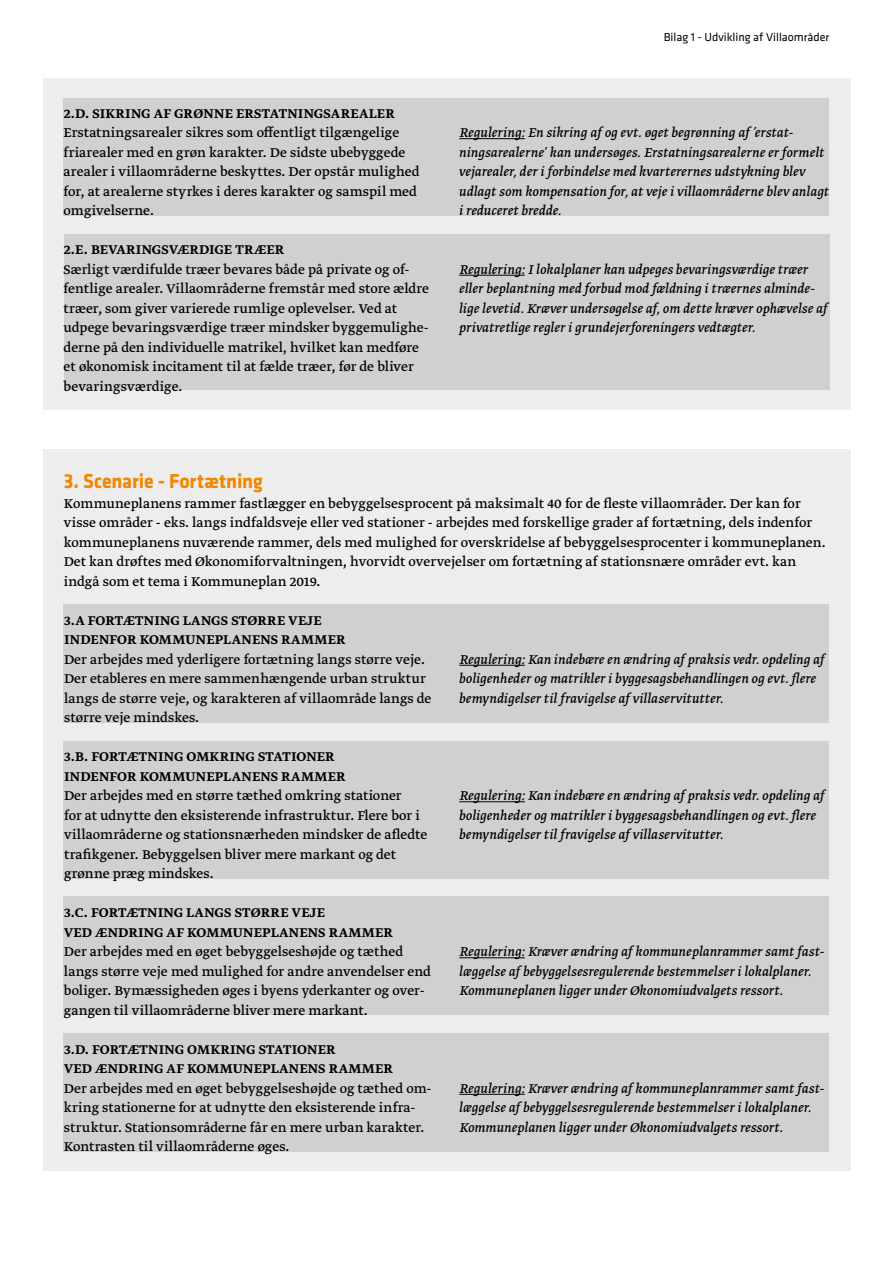
<style>
.page{position:relative;width:893px;height:1263px;background:#fff}
.page>*{position:absolute;margin:0;border:0;box-sizing:border-box;transform-origin:0 0}
.t1{font:700 21px "Klavika";letter-spacing:-.005em;color:#f18700;scale:.95 1}
.t2{font:15px/19.5px "Greta Text";color:#000}
.t3{font:italic 15px/19.5px "Greta Text";letter-spacing:.01em;color:#000}
.t4{font:500 15px/19.5px "Greta Text";letter-spacing:.015em;color:#000}
.t5{font:12px "Klavika";color:#000}
</style>
<div class="page">
<div style="left:43px;top:449px;width:807px;height:722px;background:#ededed"></div>
<div style="left:64px;top:604px;width:765px;height:118px;background:#d0d0d0"></div>
<div style="left:43px;top:79px;width:807px;height:331px;background:#ededed"></div>
<div style="left:64px;top:235px;width:765px;height:155px;background:#d0d0d0"></div>
<div style="left:64px;top:741px;width:765px;height:137px;background:#d0d0d0"></div>
<div style="left:64px;top:896px;width:765px;height:119px;background:#d0d0d0"></div>
<div style="left:64px;top:1033px;width:765px;height:118px;background:#d0d0d0"></div>
<div style="left:64px;top:98px;width:765px;height:117px;background:#d0d0d0"></div>
<hr style="left:459px;top:138px;width:66px;height:1px;background:#000">
<hr style="left:459px;top:275px;width:66px;height:1px;background:#000">
<hr style="left:459px;top:665px;width:66px;height:1px;background:#000">
<hr style="left:459px;top:801px;width:66px;height:1px;background:#000">
<hr style="left:459px;top:957px;width:66px;height:1px;background:#000">
<hr style="left:459px;top:1094px;width:66px;height:1px;background:#000">
<p class="t5" style="left:664px;top:33px;width:167px">Bilag 1 - Udvikling af Villaområder</p>
<p class="t4" style="left:64px;top:103px;width:332px">2.D. SIKRING AF GRØNNE ERSTATNINGSAREALER</p>
<p class="t2" style="left:64px;top:124px;width:357px">Erstatningsarealer sikres som offentligt tilgængelige friarealer med en grøn karakter. De sidste ubebyggede arealer i villaområderne beskyttes. Der opstår mulighed for, at arealerne styrkes i deres karakter og samspil med omgivelserne.</p>
<p class="t4" style="left:64px;top:239px;width:222px">2.E. BEVARINGSVÆRDIGE TRÆER</p>
<p class="t2" style="left:64px;top:260px;width:367px">Særligt værdifulde træer bevares både på private og of&shy;fentlige arealer. Villaområderne fremstår med store ældre træer, som giver varierede rumlige oplevelser. Ved at udpege bevaringsværdige træer mindsker byggemulighe&shy;derne på den individuelle matrikel, hvilket kan medføre et økonomisk incitament til at fælde træer, før de bliver bevaringsværdige.</p>
<p class="t3" style="left:459px;top:260px;width:370px">Regulering: I lokalplaner kan udpeges bevaringsværdige træer eller beplantning med forbud mod fældning i træernes alminde&shy;lige levetid. Kræver undersøgelse af, om dette kræver ophævelse af privatretlige regler i grundejerforeningers vedtægter.</p>
<p class="t3" style="left:459px;top:124px;width:371px">Regulering: En sikring af og evt. øget begrønning af ’erstat&shy;ningsarealerne’ kan undersøges. Erstatningsarealerne er formelt vejarealer, der i forbindelse med kvarterernes udstykning blev udlagt som kompensation for, at veje i villaområderne blev anlagt i reduceret bredde.</p>
<h1 class="t1" style="left:64px;top:470px;width:211px">3. Scenarie - Fortætning</h1>
<p class="t2" style="left:64px;top:494px;width:763px">Kommuneplanens rammer fastlægger en bebyggelsesprocent på maksimalt 40 for de fleste villaområder. Der kan for visse områder - eks. langs indfaldsveje eller ved stationer - arbejdes med forskellige grader af fortætning, dels indenfor kommuneplanens nuværende rammer, dels med mulighed for overskridelse af bebyggelsesprocenter i kommuneplanen.<br>Det kan drøftes med Økonomiforvaltningen, hvorvidt overvejelser om fortætning af stationsnære områder evt. kan indgå som et tema i Kommuneplan 2019.</p>
<p class="t4" style="left:64px;top:610px;width:283px">3.A FORTÆTNING LANGS STØRRE VEJE<br>INDENFOR KOMMUNEPLANENS RAMMER</p>
<p class="t2" style="left:64px;top:650px;width:369px">Der arbejdes med yderligere fortætning langs større veje.<br>Der etableres en mere sammenhængende urban struktur langs de større veje, og karakteren af villaområde langs de større veje mindskes.</p>
<p class="t4" style="left:64px;top:746px;width:283px">3.B. FORTÆTNING OMKRING STATIONER<br>INDENFOR KOMMUNEPLANENS RAMMER</p>
<p class="t2" style="left:64px;top:787px;width:365px">Der arbejdes med en større tæthed omkring stationer<br>for at udnytte den eksisterende infrastruktur. Flere bor i villaområderne og stationsnærheden mindsker de afledte trafikgener. Bebyggelsen bliver mere markant og det grønne præg mindskes.</p>
<p class="t4" style="left:64px;top:902px;width:330px">3.C. FORTÆTNING LANGS STØRRE VEJE<br>VED ÆNDRING AF KOMMUNEPLANENS RAMMER</p>
<p class="t2" style="left:64px;top:943px;width:369px">Der arbejdes med en øget bebyggelseshøjde og tæthed langs større veje med mulighed for andre anvendelser end boliger. Bymæssigheden øges i byens yderkanter og over&shy;gangen til villaområderne bliver mere markant.</p>
<p class="t4" style="left:64px;top:1039px;width:330px">3.D. FORTÆTNING OMKRING STATIONER<br>VED ÆNDRING AF KOMMUNEPLANENS RAMMER</p>
<p class="t2" style="left:64px;top:1079px;width:369px">Der arbejdes med en øget bebyggelseshøjde og tæthed om&shy;kring stationerne for at udnytte den eksisterende infra&shy;struktur. Stationsområderne får en mere urban karakter.<br>Kontrasten til villaområderne øges.</p>
<p class="t3" style="left:459px;top:650px;width:367px">Regulering: Kan indebære en ændring af praksis vedr. opdeling af boligenheder og matrikler i byggesagsbehandlingen og evt. flere bemyndigelser til fravigelse af villaservitutter.</p>
<p class="t3" style="left:459px;top:787px;width:367px">Regulering: Kan indebære en ændring af praksis vedr. opdeling af boligenheder og matrikler i byggesagsbehandlingen og evt. flere bemyndigelser til fravigelse af villaservitutter.</p>
<p class="t3" style="left:459px;top:943px;width:366px">Regulering: Kræver ændring af kommuneplanrammer samt fast&shy;læggelse af bebyggelsesregulerende bestemmelser i lokalplaner.<br>Kommuneplanen ligger under Økonomiudvalgets ressort.</p>
<p class="t3" style="left:459px;top:1079px;width:366px">Regulering: Kræver ændring af kommuneplanrammer samt fast&shy;læggelse af bebyggelsesregulerende bestemmelser i lokalplaner.<br>Kommuneplanen ligger under Økonomiudvalgets ressort.</p>
</div>
